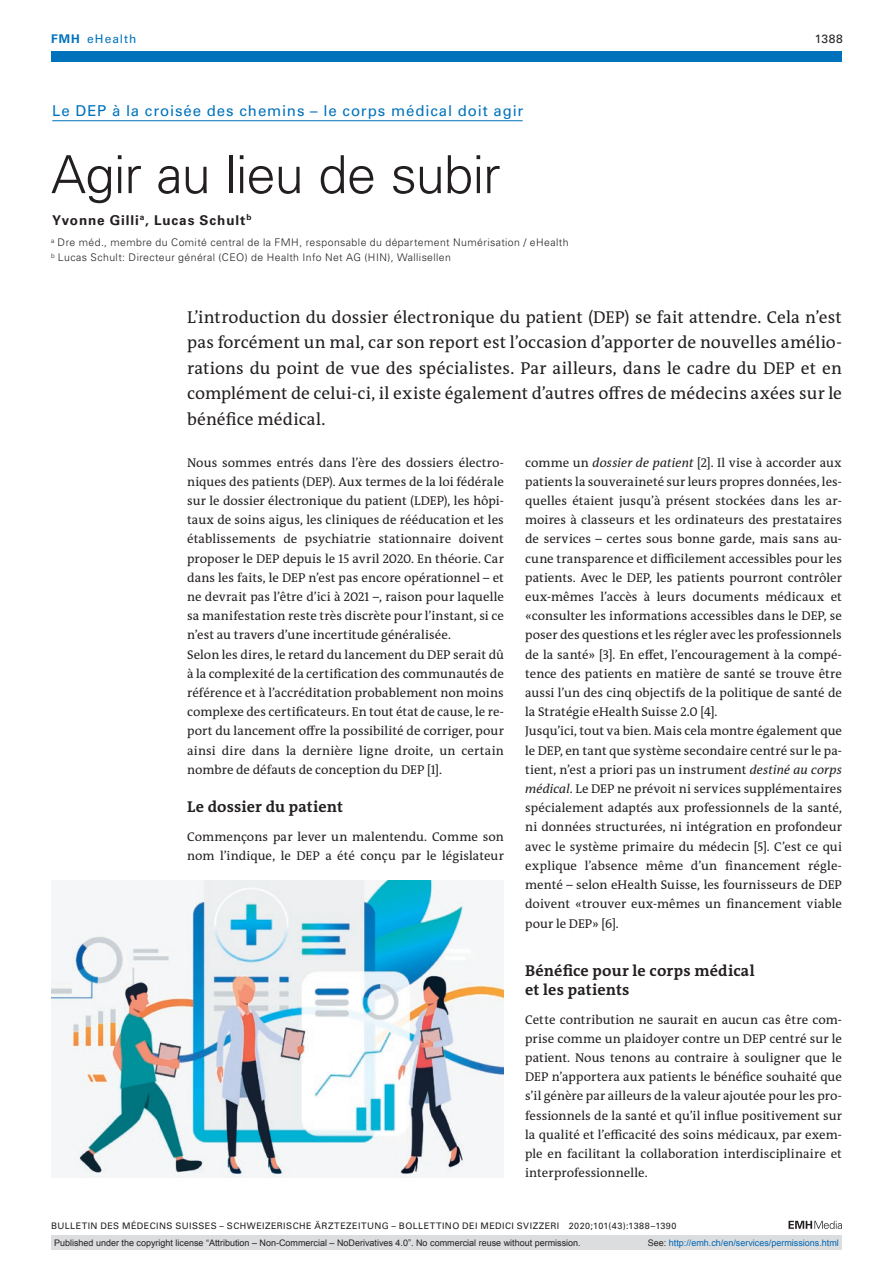
<style>
.page{position:relative;width:893px;height:1263px;background:#fff}
.page>*{position:absolute;margin:0;border:0;box-sizing:border-box;transform-origin:0 0}
.article-title{font:300 52.5px "Univers LT Std";letter-spacing:-.02em;color:#231f20}
.section-pl{font:17.25px/25.5px "The Antiqua B W5 Plain";letter-spacing:.01em;color:#231f20;text-align:justify}
.section-h1{font:700 15.75px/19.2px "The Antiqua B W7";letter-spacing:.01em;color:#231f20}
.pre-heading{font:15px "Univers LT Std";letter-spacing:.06em;color:#0072bc}
.author-notes{font:700 13.5px "Univers LT Std";letter-spacing:.065em;color:#231f20}
.section-pn{font:12.75px/19.2px "The Antiqua B W5 Plain";letter-spacing:.005em;color:#231f20;text-align:justify}
.ressort{font:12px "Univers LT Std";letter-spacing:.085em;color:#0072bc}
.ressort-2{font:12px "Univers LT Std";color:#231f20}
.aff{font:300 10.5px "Univers LT Std";letter-spacing:.04em;color:#231f20}
.t1{font:9px "Arial";color:#231f20}
.fusszeile{font:9px "Univers LT Std";letter-spacing:.05em;color:#231f20}
.t2{font:9px "Arial";color:#0066b3}
.s1{font-weight:700}
.s2{font-style:italic}
.s3{color:#231f20}
</style>
<div class="page">
<svg style="left:788px;top:1221px;width:54px;height:8px"></svg>
<hr style="left:52px;top:120px;width:471px;height:1px;background:#0072bc">
<img style="left:51px;top:881px;width:453px;height:296px">
<div style="left:51px;top:51px;width:791px;height:11px;background:#0072bc"></div>
<div style="left:51px;top:1235px;width:791px;height:15px;background:#dcdddf"></div>
<p class="ressort" style="left:51px;top:31px;width:87px"><span class="s1">FMH</span> eHealth</p>
<p class="ressort-2" style="left:815px;top:31px;width:30px">1388</p>
<p class="pre-heading" style="left:52px;top:102px;width:473px">Le DEP à la croisée des chemins – le corps médical doit agir</p>
<p class="article-title" style="left:51px;top:143px;width:451px">Agir au lieu de subir</p>
<p class="author-notes" style="left:52px;top:212px;width:201px">Yvonne Gilli<sup>a</sup>, Lucas Schult<sup>b</sup></p>
<p class="aff" style="left:51px;top:236px;width:519px"><sup>a</sup> Dre méd., membre du Comité central de la FMH, responsable du département Numérisation / eHealth</p>
<p class="aff" style="left:51px;top:251px;width:401px"><sup>b</sup> Lucas Schult: Directeur général (CEO) de Health Info Net AG (HIN), Wallisellen</p>
<p class="section-pl" style="left:187px;top:304px;width:656px">L’introduction du dossier électronique du patient (DEP) se fait attendre. Cela n’est pas forcément un mal, car son report est l’occasion d’apporter de nouvelles amélio&shy;rations du point de vue des spécialistes. Par ailleurs, dans le cadre du DEP et en complément de celui-ci, il existe également d’autres offres de médecins axées sur le bénéfice médical.</p>
<p class="section-pn" style="left:187px;top:453px;width:318px">Nous sommes entrés dans l’ère des dossiers électro&shy;niques des patients (DEP). Aux termes de la loi fédérale sur le dossier électronique du patient (LDEP), les hôpi&shy;taux de soins aigus, les cliniques de rééducation et les établissements de psychiatrie stationnaire doivent proposer le DEP depuis le 15 avril 2020. En théorie. Car dans les faits, le DEP n’est pas encore opérationnel – et ne devrait pas l’être d’ici à 2021 –, raison pour laquelle sa manifestation reste très discrète pour l’instant, si ce n’est au travers d’une incertitude généralisée.</p>
<p class="section-pn" style="left:187px;top:645px;width:318px">Selon les dires, le retard du lancement du DEP serait dû à la complexité de la certification des communautés de référence et à l’accréditation probablement non moins complexe des certificateurs. En tout état de cause, le re&shy;port du lancement offre la possibilité de corriger, pour ainsi dire dans la dernière ligne droite, un certain nombre de défauts de conception du DEP [1].</p>
<p class="section-h1" style="left:187px;top:797px;width:157px">Le dossier du patient</p>
<p class="section-pn" style="left:187px;top:827px;width:318px">Commençons par lever un malentendu. Comme son nom l’indique, le DEP a été conçu par le législateur</p>
<p class="section-pn" style="left:525px;top:453px;width:318px">comme un <span class="s2">dossier de patient</span> [2]. Il vise à accorder aux patients la souveraineté sur leurs propres données, les&shy;quelles étaient jusqu’à présent stockées dans les ar&shy;moires à classeurs et les ordinateurs des prestataires de services – certes sous bonne garde, mais sans au&shy;cune transparence et difficilement accessibles pour les patients. Avec le DEP, les patients pourront contrôler eux-mêmes l’accès à leurs documents médicaux et «consulter les informations accessibles dans le DEP, se poser des questions et les régler avec les professionnels de la santé» [3]. En effet, l’encouragement à la compé&shy;tence des patients en matière de santé se trouve être aussi l’un des cinq objectifs de la politique de santé de la Stratégie eHealth Suisse 2.0 [4].</p>
<p class="section-pn" style="left:525px;top:722px;width:318px">Jusqu’ici, tout va bien. Mais cela montre également que le DEP, en tant que système secondaire centré sur le pa&shy;tient, n’est a priori pas un instrument <span class="s2">destiné au corps médical</span>. Le DEP ne prévoit ni services supplémentaires spécialement adaptés aux professionnels de la santé, ni données structurées, ni intégration en profondeur avec le système primaire du médecin [5]. C’est ce qui explique l’absence même d’un financement régle&shy;menté – selon eHealth Suisse, les fournisseurs de DEP doivent «trouver eux-mêmes un financement viable pour le DEP» [6].</p>
<p class="section-h1" style="left:525px;top:961px;width:231px">Bénéfice pour le corps médical et les patients</p>
<p class="section-pn" style="left:525px;top:1010px;width:318px">Cette contribution ne saurait en aucun cas être com&shy;prise comme un plaidoyer contre un DEP centré sur le patient. Nous tenons au contraire à souligner que le DEP n’apportera aux patients le bénéfice souhaité que s’il génère par ailleurs de la valeur ajoutée pour les pro&shy;fessionnels de la santé et qu’il influe positivement sur la qualité et l’efficacité des soins médicaux, par exem&shy;ple en facilitant la collaboration interdisciplinaire et interprofessionnelle.</p>
<p class="fusszeile" style="left:51px;top:1220px;width:627px">BULLETIN DES MÉDECINS SUISSES – SCHWEIZERISCHE ÄRZTEZEITUNG – BOLLETTINO DEI MEDICI SVIZZERI 2020;101(43):1388–1390</p>
<p class="t1" style="left:54px;top:1237px;width:528px">Published under the copyright license “Attribution – Non-Commercial – NoDerivatives 4.0”. No commercial reuse without permission.</p>
<p class="t2" style="left:648px;top:1237px;width:193px"><span class="s3">See:</span> http://emh.ch/en/services/permissions.html</p>
</div>
